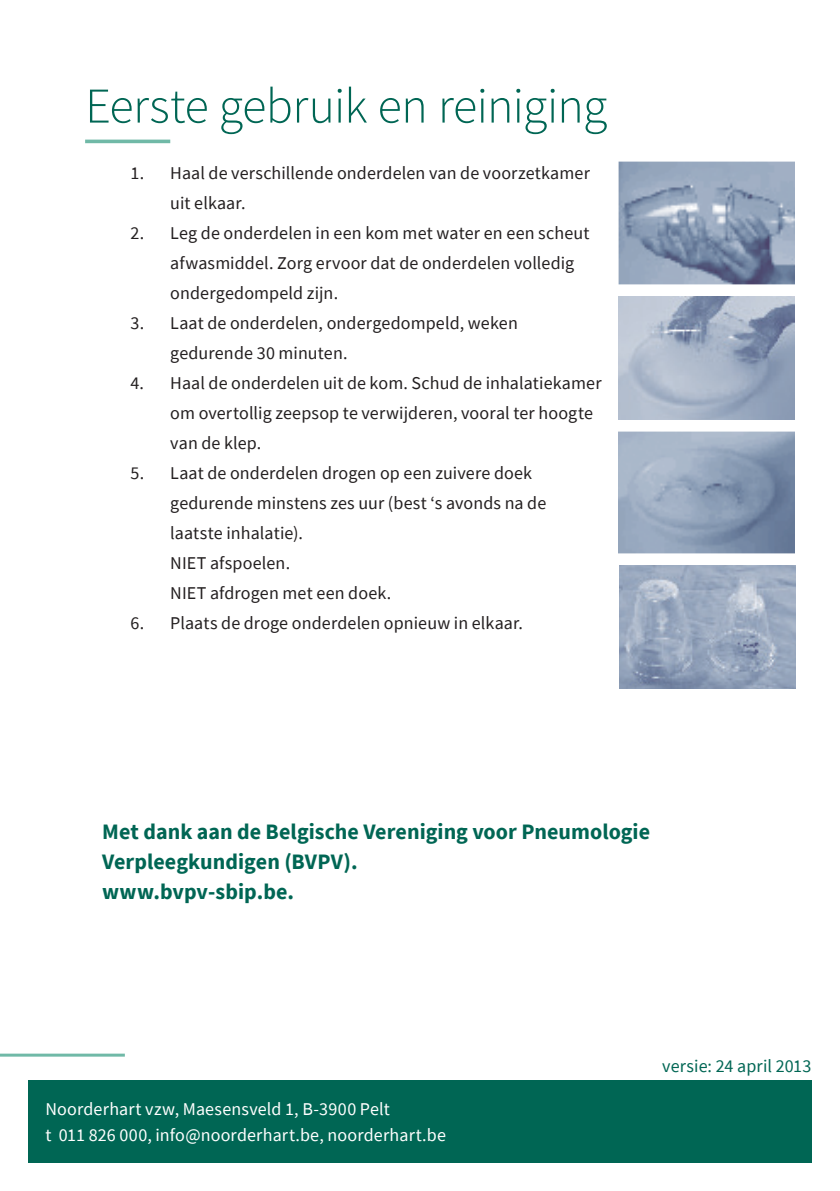
<style>
.page{position:relative;width:840px;height:1191px;background:#fff}
.page>*{position:absolute;margin:0;border:0;box-sizing:border-box;transform-origin:0 0}
.Titel_N1{font:300 50px "Source Sans Pro";letter-spacing:-.015em;color:#006654}
.Titel_N4__vette_teks{font:700 22px/30px "Source Sans Pro";color:#006654}
.t1{font:18px/30px "Source Sans Pro";letter-spacing:.01em;color:#231f20}
.t2{font:18px/26px "Source Sans Pro";letter-spacing:.01em;color:#fff}
.Body{font:18px "Source Sans Pro";letter-spacing:.005em;color:#006654}
</style>
<div class="page">
<div style="left:28px;top:1080px;width:783px;height:82px;background:#006654"></div>
<hr style="left:0;top:1053px;width:125px;height:3px;background:#70b9a7">
<hr style="left:85px;top:140px;width:85px;height:3px;background:#70b9a7">
<img style="left:618px;top:162px;width:175px;height:122px">
<img style="left:618px;top:296px;width:175px;height:123px">
<img style="left:618px;top:431px;width:175px;height:123px">
<img style="left:619px;top:566px;width:175px;height:122px">
<p class="Titel_N1" style="left:85px;top:75px;width:523px">Eerste gebruik en reiniging</p>
<p class="t1" style="left:170px;top:157px;width:421px;text-indent:-40px">1. Haal de verschillende onderdelen van de voorzetkamer uit elkaar.</p>
<p class="t1" style="left:170px;top:217px;width:420px;text-indent:-40px">2. Leg de onderdelen in een kom met water en een scheut afwasmiddel. Zorg ervoor dat de onderdelen volledig ondergedompeld zijn.</p>
<p class="t1" style="left:170px;top:307px;width:349px;text-indent:-40px">3. Laat de onderdelen, ondergedompeld, weken gedurende 30 minuten.</p>
<p class="t1" style="left:170px;top:367px;width:432px;text-indent:-40px">4. Haal de onderdelen uit de kom. Schud de inhalatiekamer om overtollig zeepsop te verwijderen, vooral ter hoogte van de klep.</p>
<p class="t1" style="left:170px;top:457px;width:377px;text-indent:-40px">5. Laat de onderdelen drogen op een zuivere doek gedurende minstens zes uur (best ‘s avonds na de laatste inhalatie).<br>NIET afspoelen.<br>NIET afdrogen met een doek.</p>
<p class="t1" style="left:130px;top:607px;width:394px">6. Plaats de droge onderdelen opnieuw in elkaar.</p>
<p class="Titel_N4__vette_teks" style="left:102px;top:816px;width:549px">Met dank aan de Belgische Vereniging voor Pneumologie<br>Verpleegkundigen (BVPV).<br>www.bvpv-sbip.be.</p>
<p class="t2" style="left:45px;top:1096px;width:402px">Noorderhart vzw, Maesensveld 1, B-3900 Pelt<br>t 011 826 000, info@noorderhart.be, noorderhart.be</p>
<p class="Body" style="left:662px;top:1054px;width:151px">versie: 24 april 2013</p>
</div>
